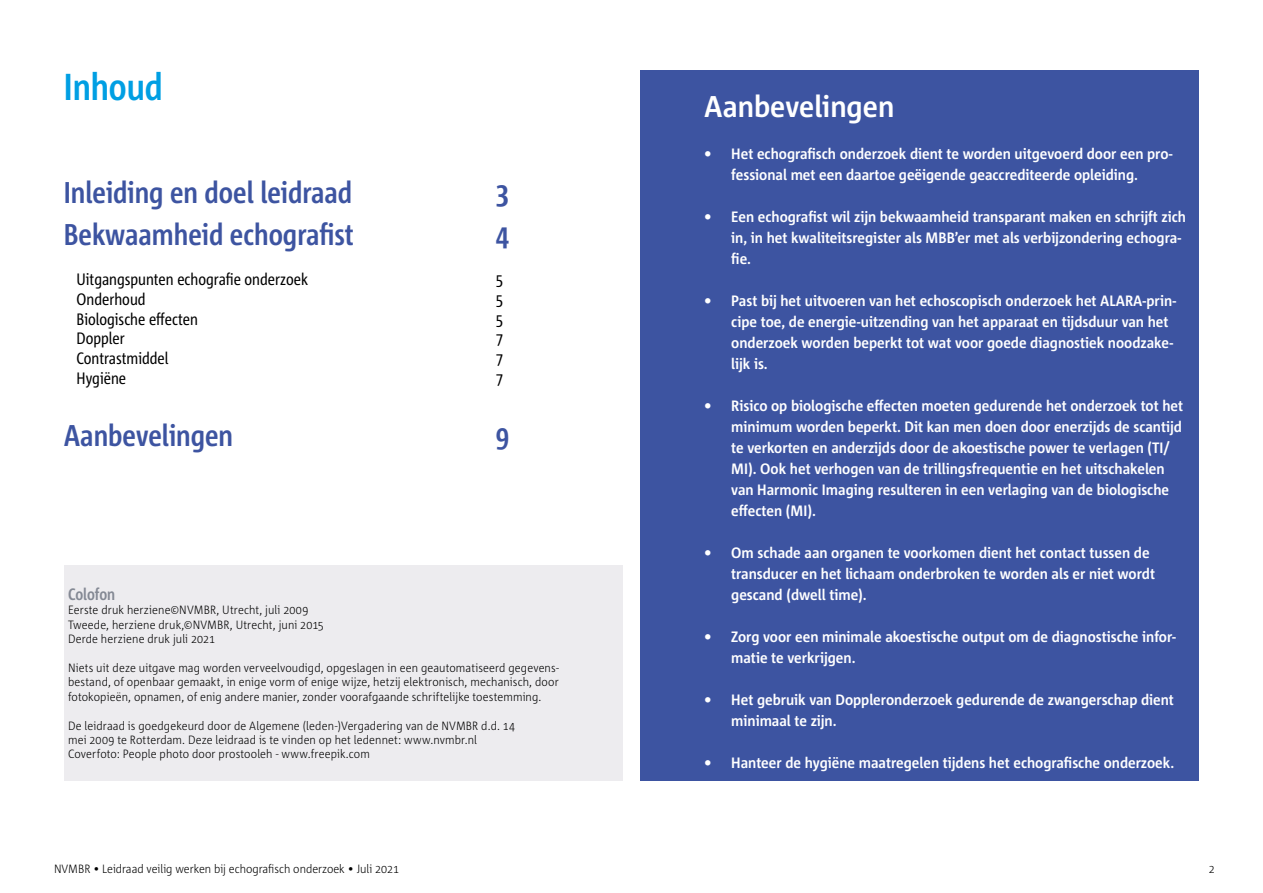
<style>
.page{position:relative;width:1263px;height:893px;background:#fff}
.page>*{position:absolute;margin:0;border:0;box-sizing:border-box;transform-origin:0 0}
.t1{font:700 37.5px "Corpid C1 s Cd";color:#009fe3}
.t2{font:700 30px "Corpid C1 s Cd";color:#3d54a1}
.t3{font:700 30px "Corpid C1 s S Cd";color:#fff}
.t4{font:16.5px "Corpid C1 s Cd";color:#000}
.t5{font:700 16.5px "Corpid C1 s Cd";color:#848994}
.t6{font:700 15px/21px "Corpid C1 s S Cd";color:#fff}
.t7{font:300 12px/14.4px "Corpid C1 s S Cd";letter-spacing:.01em;color:#000}
</style>
<div class="page">
<div style="left:640px;top:71px;width:559px;height:710px;background:#3d54a1"></div>
<div style="left:64px;top:566px;width:558px;height:215px;background:#edecef"></div>
<h1 class="t1" style="left:64px;top:63px;width:101px">Inhoud</h1>
<h2 class="t2" style="left:64px;top:174px;width:290px">Inleiding en doel leidraad</h2>
<h2 class="t2" style="left:496px;top:174px;width:15px">3</h2>
<h2 class="t2" style="left:64px;top:216px;width:292px">Bekwaamheid echografist</h2>
<h2 class="t2" style="left:496px;top:216px;width:15px">4</h2>
<p class="t4" style="left:77px;top:269px;width:233px">Uitgangspunten echografie onderzoek</p>
<p class="t4" style="left:496px;top:269px;width:9px">5</p>
<p class="t4" style="left:77px;top:289px;width:71px">Onderhoud</p>
<p class="t4" style="left:496px;top:289px;width:9px">5</p>
<p class="t4" style="left:77px;top:308px;width:123px">Biologische effecten</p>
<p class="t4" style="left:496px;top:308px;width:9px">5</p>
<p class="t4" style="left:77px;top:328px;width:50px">Doppler</p>
<p class="t4" style="left:496px;top:328px;width:9px">7</p>
<p class="t4" style="left:77px;top:348px;width:94px">Contrastmiddel</p>
<p class="t4" style="left:496px;top:348px;width:9px">7</p>
<p class="t4" style="left:77px;top:368px;width:51px">Hygiëne</p>
<p class="t4" style="left:496px;top:368px;width:9px">7</p>
<h2 class="t2" style="left:64px;top:416px;width:171px">Aanbevelingen</h2>
<h2 class="t2" style="left:496px;top:416px;width:15px">9</h2>
<p class="t5" style="left:68px;top:584px;width:49px">Colofon</p>
<p class="t7" style="left:68px;top:603px;width:257px">Eerste druk herziene©NVMBR, Utrecht, juli 2009<br>Tweede, herziene druk,©NVMBR, Utrecht, juni 2015<br>Derde herziene druk juli 2021</p>
<p class="t7" style="left:68px;top:660px;width:492px;text-align:justify">Niets uit deze uitgave mag worden verveelvoudigd, opgeslagen in een geautomatiseerd gegevens&shy;bestand, of openbaar gemaakt, in enige vorm of enige wijze, hetzij elektronisch, mechanisch, door fotokopieën, opnamen, of enig andere manier, zonder voorafgaande schriftelijke toestemming.</p>
<p class="t7" style="left:68px;top:718px;width:449px">De leidraad is goedgekeurd door de Algemene (leden-)Vergadering van de NVMBR d.d. 14 mei 2009 te Rotterdam. Deze leidraad is te vinden op het ledennet: www.nvmbr.nl<br>Coverfoto: People photo door prostooleh - www.freepik.com</p>
<h2 class="t3" style="left:704px;top:88px;width:192px">Aanbevelingen</h2>
<p class="t6" style="left:704px;top:143px;width:470px;text-align:center">• Het echografisch onderzoek dient te worden uitgevoerd door een pro&shy;fessional met een daartoe geëigende geaccrediteerde opleiding.</p>
<p class="t6" style="left:731px;top:206px;width:456px;text-indent:-27px">• Een echografist wil zijn bekwaamheid transparant maken en schrijft zich in, in het kwaliteitsregister als MBB’er met als verbijzondering echogra&shy;fie.</p>
<p class="t6" style="left:731px;top:290px;width:447px;text-indent:-27px">• Past bij het uitvoeren van het echoscopisch onderzoek het ALARA-prin&shy;cipe toe, de energie-uitzending van het apparaat en tijdsduur van het onderzoek worden beperkt tot wat voor goede diagnostiek noodzake&shy;lijk is.</p>
<p class="t6" style="left:731px;top:395px;width:453px;text-indent:-27px">• Risico op biologische effecten moeten gedurende het onderzoek tot het minimum worden beperkt. Dit kan men doen door enerzijds de scantijd te verkorten en anderzijds door de akoestische power te verlagen (TI/ MI). Ook het verhogen van de trillingsfrequentie en het uitschakelen van Harmonic Imaging resulteren in een verlaging van de biologische effecten (MI).</p>
<p class="t6" style="left:731px;top:542px;width:425px;text-indent:-27px">• Om schade aan organen te voorkomen dient het contact tussen de transducer en het lichaam onderbroken te worden als er niet wordt gescand (dwell time).</p>
<p class="t6" style="left:731px;top:626px;width:446px;text-indent:-27px">• Zorg voor een minimale akoestische output om de diagnostische infor&shy;matie te verkrijgen.</p>
<p class="t6" style="left:731px;top:689px;width:444px;text-indent:-27px">• Het gebruik van Doppleronderzoek gedurende de zwangerschap dient minimaal te zijn.</p>
<p class="t6" style="left:704px;top:752px;width:471px">• Hanteer de hygiëne maatregelen tijdens het echografische onderzoek.</p>
<p class="t7" style="left:54px;top:861px;width:347px">NVMBR • Leidraad veilig werken bij echografisch onderzoek • Juli 2021</p>
<p class="t7" style="left:1209px;top:861px;width:7px">2</p>
</div>
